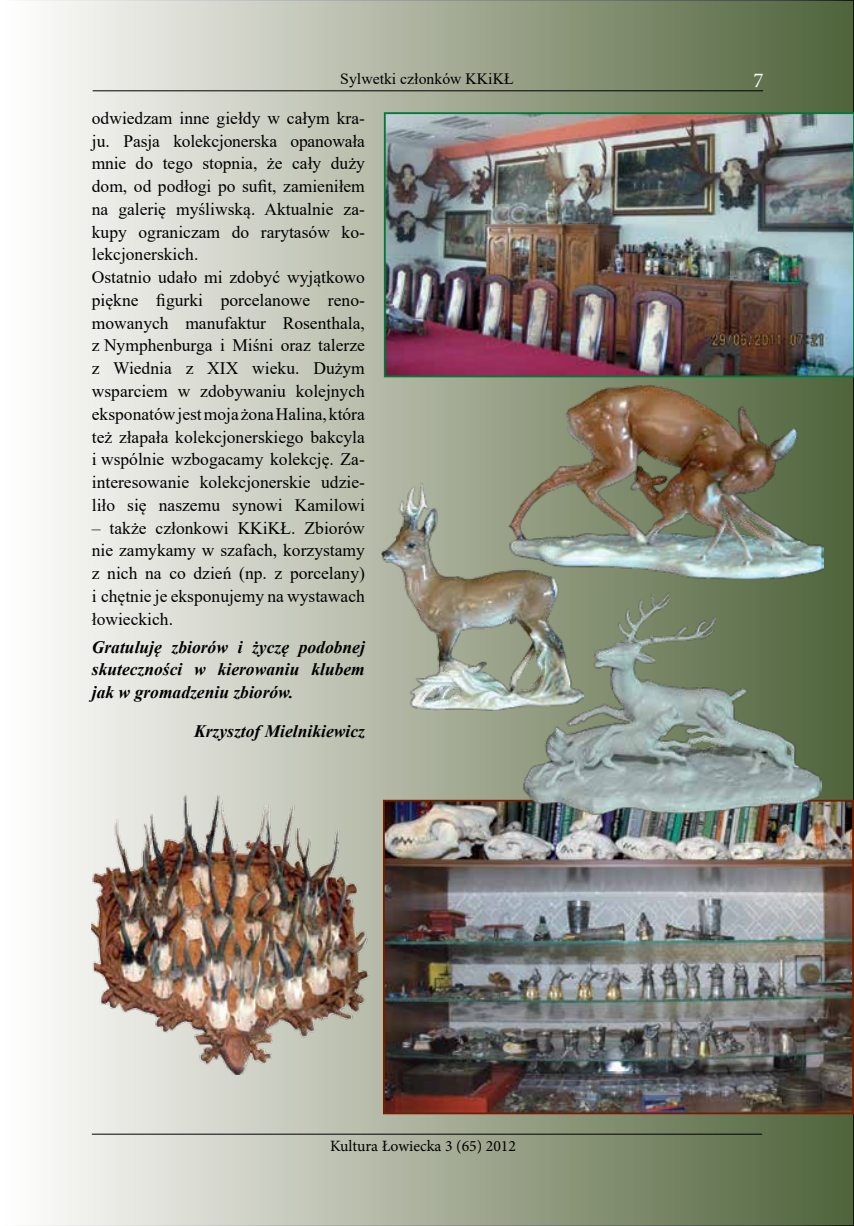
<style>
.page{position:relative;width:854px;height:1226px;background:#fff}
.page>*{position:absolute;margin:0;border:0;box-sizing:border-box;transform-origin:0 0}
.t1{font:21.18px "Minion Pro";color:#fff}
.t2{font:17.5px/22.8px "Times New Roman";color:#000}
.t3{font:italic 700 17.5px/22.8px "Times New Roman";color:#000;text-align:justify}
.t4{font:15.75px "Minion Pro";color:#000}
.t5{font:15.75px "Times New Roman";color:#000}
</style>
<div class="page">
<div style="left:0;top:0;width:853px;height:1225px;background:linear-gradient(to right,#fff,#4f6138)"></div>
<hr style="left:93px;top:90px;width:669px;height:1px;background:#000">
<hr style="left:92px;top:1133px;width:669px;height:1px;background:#000">
<img style="left:387px;top:115px;width:463px;height:259px">
<div style="left:384px;top:112px;width:469px;height:265px;border:2px solid #007837"></div>
<img style="left:386px;top:802px;width:464px;height:309px">
<div style="left:383px;top:799px;width:470px;height:315px;border:2px solid #761f00"></div>
<img style="left:523px;top:585px;width:298px;height:229px">
<img style="left:508px;top:384px;width:315px;height:195px">
<img style="left:381px;top:482px;width:202px;height:228px">
<img style="left:92px;top:794px;width:277px;height:280px">
<p class="t5" style="left:340px;top:67px;width:175px">Sylwetki członków KKiKŁ</p>
<p class="t2" style="left:92px;top:106px;width:274px">odwiedzam inne giełdy w całym kra&shy;ju. Pasja kolekcjonerska opanowała mnie do tego stopnia, że cały duży dom, od podłogi po sufit, zamieniłem na galerię myśliwską. Aktualnie za&shy;kupy ograniczam do rarytasów ko&shy;lekcjonerskich.<br>Ostatnio udało mi zdobyć wyjątkowo piękne figurki porcelanowe reno&shy;mowanych manufaktur Rosenthala, z Nymphenburga i Miśni oraz talerze z Wiednia z XIX wieku. Dużym wsparciem w zdobywaniu kolejnych eksponatów jest moja żona Halina, która też złapała kolekcjonerskiego bakcyla i wspólnie wzbogacamy kolekcję. Za&shy;interesowanie kolekcjonerskie udzie&shy;liło się naszemu synowi Kamilowi</p>
<p class="t2" style="left:92px;top:515px;width:274px;text-align:justify">– także członkowi KKiKŁ. Zbiorów nie zamykamy w szafach, korzystamy z nich na co dzień (np. z porcelany) i chętnie je eksponujemy na wystawach łowieckich.</p>
<p class="t3" style="left:92px;top:635px;width:274px">Gratuluję zbiorów i życzę podobnej skuteczności w kierowaniu klubem jak w gromadzeniu zbiorów.</p>
<p class="t3" style="left:194px;top:719px;width:172px">Krzysztof Mielnikiewicz</p>
<p class="t4" style="left:330px;top:1134px;width:187px">Kultura Łowiecka 3 (65) 2012</p>
<p class="t1" style="left:753px;top:66px;width:12px">7</p>
</div>
